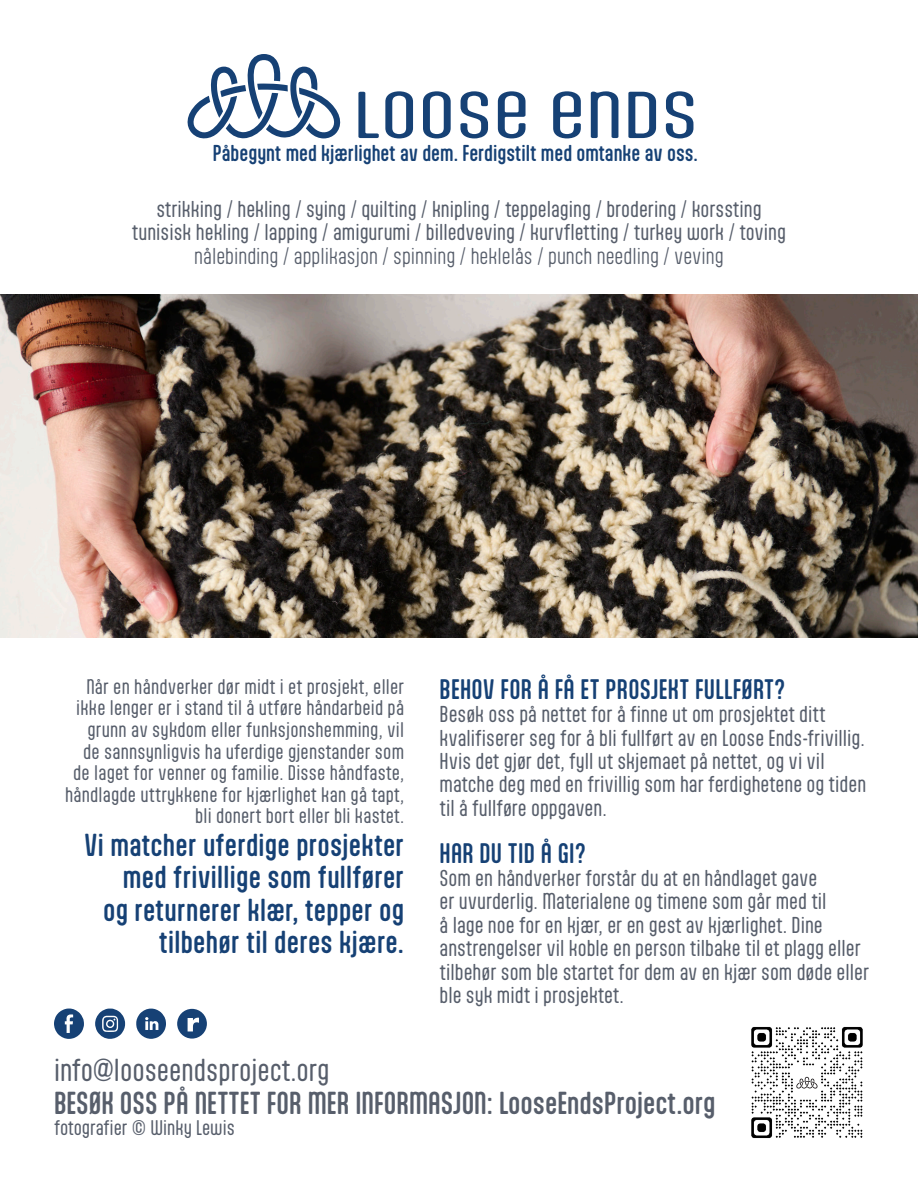
<style>
.page{position:relative;width:918px;height:1188px;background:#fff}
.page>*{position:absolute;margin:0;border:0;box-sizing:border-box;transform-origin:0 0}
.t1{font:500 27px/32.4px "Aptly";letter-spacing:.01em;color:#164175;text-align:right}
.t2{font:500 27px "Aptly";color:#575e6b}
.t3{font:27px "Aptly";color:#575e6b}
.t4{font:500 24px "Aptly";letter-spacing:.01em;color:#164175}
.t5{font:19.5px/23.4px "Aptly";color:#575e6b}
.t6{font:300 19.5px "Aptly";color:#575e6b}
.t7{font:500 19.5px "Aptly";color:#164175}
.t8{font:18px/21.6px "Aptly";letter-spacing:.01em;color:#575e6b;text-align:right}
</style>
<div class="page">
<img style="left:0;top:295px;width:918px;height:342px">
<svg style="left:136px;top:1009px;width:30px;height:30px"></svg>
<svg style="left:95px;top:1009px;width:30px;height:30px"></svg>
<svg style="left:54px;top:1009px;width:30px;height:30px"></svg>
<div style="left:177px;top:1009px;width:30px;height:30px;background:#164175;border-radius:50%"></div>
<svg style="left:188px;top:1018px;width:11px;height:13px"></svg>
<svg style="left:187px;top:54px;width:154px;height:85px"></svg>
<svg style="left:358px;top:92px;width:21px;height:46px"></svg>
<svg style="left:385px;top:91px;width:28px;height:47px"></svg>
<svg style="left:423px;top:91px;width:28px;height:47px"></svg>
<svg style="left:460px;top:91px;width:28px;height:47px"></svg>
<svg style="left:498px;top:91px;width:28px;height:47px"></svg>
<svg style="left:553px;top:91px;width:28px;height:47px"></svg>
<svg style="left:591px;top:91px;width:27px;height:47px"></svg>
<svg style="left:628px;top:92px;width:28px;height:46px"></svg>
<svg style="left:666px;top:91px;width:27px;height:47px"></svg>
<img style="left:751px;top:1027px;width:112px;height:111px">
<svg style="left:796px;top:1077px;width:22px;height:12px"></svg>
<p class="t7" style="left:213px;top:141px;width:487px">Påbegynt med kjærlighet av dem. Ferdigstilt med omtanke av oss.</p>
<p class="t5" style="left:156px;top:197px;width:607px">strikking / hekling / sying / quilting / knipling / teppelaging / brodering / korssting</p>
<p class="t5" style="left:132px;top:220px;width:656px">tunisisk hekling / lapping / amigurumi / billedveving / kurvfletting / turkey work / toving</p>
<p class="t6" style="left:194px;top:244px;width:531px">nålebinding / applikasjon / spinning / heklelås / punch needling / veving</p>
<p class="t8" style="left:65px;top:675px;width:341px">Når en håndverker dør midt i et prosjekt, eller ikke lenger er i stand til å utføre håndarbeid på grunn av sykdom eller funksjonshemming, vil<br>de sannsynligvis ha uferdige gjenstander som de laget for venner og familie. Disse håndfaste, håndlagde uttrykkene for kjærlighet kan gå tapt, bli donert bort eller bli kastet.</p>
<p class="t1" style="left:84px;top:828px;width:322px">Vi matcher uferdige prosjekter med frivillige som fullfører<br>og returnerer klær, tepper og tilbehør til deres kjære.</p>
<p class="t4" style="left:440px;top:674px;width:347px">BEHOV FOR Å FÅ ET PROSJEKT FULLFØRT?</p>
<p class="t5" style="left:440px;top:702px;width:428px">Besøk oss på nettet for å finne ut om prosjektet ditt kvalifiserer seg for å bli fullført av en Loose Ends-frivillig.<br>Hvis det gjør det, fyll ut skjemaet på nettet, og vi vil matche deg med en frivillig som har ferdighetene og tiden til å fullføre oppgaven.</p>
<p class="t4" style="left:440px;top:838px;width:148px">HAR DU TID Å GI?</p>
<p class="t5" style="left:440px;top:866px;width:431px">Som en håndverker forstår du at en håndlaget gave<br>er uvurderlig. Materialene og timene som går med til<br>å lage noe for en kjær, er en gest av kjærlighet. Dine anstrengelser vil koble en person tilbake til et plagg eller tilbehør som ble startet for dem av en kjær som døde eller ble syk midt i prosjektet.</p>
<p class="t3" style="left:54px;top:1054px;width:277px">info@looseendsproject.org</p>
<p class="t2" style="left:54px;top:1086px;width:663px">BESØK OSS PÅ NETTET FOR MER INFORMASJON: LooseEndsProject.org</p>
<p class="t8" style="left:54px;top:1117px;width:182px">fotografier © Winky Lewis</p>
</div>
